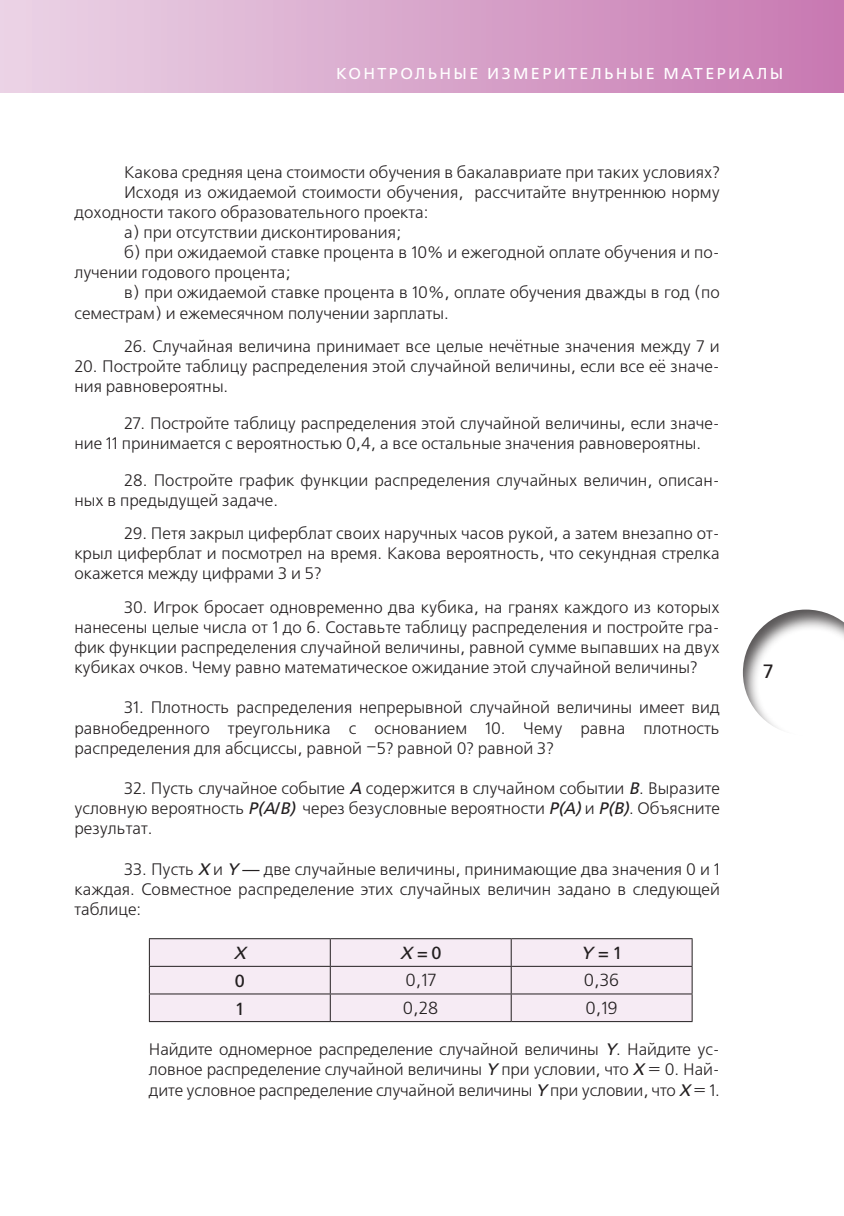
<style>
.page{position:relative;width:844px;height:1216px;background:#fff}
.page>*{position:absolute;margin:0;border:0;box-sizing:border-box;transform-origin:0 0}
.t1{font:19.25px "Free Set C San Pin";color:#231f20}
.t2{font:17.5px "Free Set C";color:#231f20}
.t3{font:italic 17.5px "Free Set C San Pin";color:#231f20}
.t4{font:17.5px "Free Set C San Pin";color:#231f20}
.t5{font:16.62px/20.1px "Free Set C";color:#231f20;text-align:justify}
.t6{font:15.75px "Free Set C San Pin";letter-spacing:.15em;color:#fff}
.s1{font-style:italic}
.s2{font-family:"Free Set C San Pin"}
.s3{font-style:normal}
</style>
<div class="page">
<div style="left:0;top:1px;width:843px;height:91px;background:linear-gradient(to right,#ebd4e6,#c779b1)"></div>
<div style="left:741px;top:609px;width:102px;height:127px;background:#231f20;opacity:.75"></div>
<div style="left:150px;top:939px;width:541px;height:82px;background:#f6ebf4"></div>
<hr style="left:149px;top:938px;width:181px;height:1px;background:#231f20">
<hr style="left:330px;top:938px;width:181px;height:1px;background:#231f20">
<hr style="left:511px;top:938px;width:181px;height:1px;background:#231f20">
<hr style="left:149px;top:965px;width:181px;height:1px;background:#231f20">
<hr style="left:330px;top:965px;width:181px;height:1px;background:#231f20">
<hr style="left:511px;top:965px;width:181px;height:1px;background:#231f20">
<hr style="left:149px;top:993px;width:181px;height:1px;background:#231f20">
<svg style="left:149px;top:939px;width:1px;height:82px"></svg>
<hr style="left:330px;top:993px;width:181px;height:1px;background:#231f20">
<svg style="left:330px;top:939px;width:1px;height:82px"></svg>
<hr style="left:511px;top:993px;width:181px;height:1px;background:#231f20">
<svg style="left:510px;top:939px;width:1px;height:82px"></svg>
<svg style="left:691px;top:939px;width:1px;height:82px"></svg>
<hr style="left:149px;top:1021px;width:181px;height:1px;background:#231f20">
<hr style="left:330px;top:1021px;width:181px;height:1px;background:#231f20">
<hr style="left:511px;top:1021px;width:181px;height:1px;background:#231f20">
<p class="t6" style="left:336px;top:65px;width:448px">КОНТРОЛЬНЫЕ ИЗМЕРИТЕЛЬНЫЕ МАТЕРИАЛЫ</p>
<p class="t5" style="left:124px;top:162px;width:597px">Какова средняя цена стоимости обучения в бакалавриате при таких условиях?</p>
<p class="t5" style="left:124px;top:183px;width:597px">Исходя из ожидаемой стоимости обучения, рассчитайте внутреннюю норму</p>
<p class="t5" style="left:74px;top:203px;width:355px">доходности такого образовательного проекта:</p>
<p class="t5" style="left:124px;top:223px;width:279px">а) при отсутствии дисконтирования;</p>
<p class="t5" style="left:124px;top:243px;width:597px">б) при ожидаемой ставке процента в 10% и ежегодной оплате обучения и по-</p>
<p class="t5" style="left:74px;top:263px;width:217px">лучении годового процента;</p>
<p class="t5" style="left:124px;top:283px;width:597px">в) при ожидаемой ставке процента в 10%, оплате обучения дважды в год (по</p>
<p class="t5" style="left:74px;top:303px;width:376px">семестрам) и ежемесячном получении зарплаты.</p>
<p class="t5" style="left:124px;top:337px;width:597px">26. Случайная величина принимает все целые нечётные значения между 7 и</p>
<p class="t5" style="left:74px;top:357px;width:646px">20. Постройте таблицу распределения этой случайной величины, если все её значе&shy;ния равновероятны.</p>
<p class="t5" style="left:74px;top:414px;width:646px;text-indent:50px">27. Постройте таблицу распределения этой случайной величины, если значе&shy;ние 11 принимается с вероятностью 0,4, а все остальные значения равновероятны.</p>
<p class="t5" style="left:74px;top:471px;width:646px;text-indent:50px">28. Постройте график функции распределения случайных величин, описан&shy;ных в предыдущей задаче.</p>
<p class="t5" style="left:74px;top:524px;width:646px;text-indent:50px">29. Петя закрыл циферблат своих наручных часов рукой, а затем внезапно от&shy;крыл циферблат и посмотрел на время. Какова вероятность, что секундная стрелка окажется между цифрами 3 и 5?</p>
<p class="t5" style="left:74px;top:597px;width:646px;text-indent:50px">30. Игрок бросает одновременно два кубика, на гранях каждого из которых нанесены целые числа от 1 до 6. Составьте таблицу распределения и постройте гра&shy;фик функции распределения случайной величины, равной сумме выпавших на двух кубиках очков. Чему равно математическое ожидание этой случайной величины?</p>
<p class="t5" style="left:74px;top:698px;width:646px;text-indent:50px">31. Плотность распределения непрерывной случайной величины имеет вид равнобедренного треугольника с основанием 10. Чему равна плотность распределения для абсциссы, равной –5? равной 0? равной 3?</p>
<p class="t5" style="left:74px;top:779px;width:646px;text-indent:50px">32. Пусть случайное событие <span class="s1">A</span> содержится в случайном событии <span class="s1">B</span>. Выразите условную вероятность <span class="s1">P(A</span><span class="s2">/</span><span class="s1">B)</span> через безусловные вероятности <span class="s1">P(A)</span> и <span class="s1">P(B)</span>. Объясните результат.</p>
<p class="t5" style="left:74px;top:859px;width:646px;text-indent:50px">33. Пусть <span class="s1">X</span> и <span class="s1">Y</span> <span class="s2">—</span> две случайные величины, принимающие два значения 0 и 1 каждая. Совместное распределение этих случайных величин задано в следующей таблице:</p>
<p class="t3" style="left:234px;top:943px;width:14px">X</p>
<p class="t3" style="left:400px;top:943px;width:43px">X = <span class="s3">0</span></p>
<p class="t3" style="left:580px;top:943px;width:43px">Y = <span class="s3">1</span></p>
<p class="t4" style="left:235px;top:971px;width:12px">0</p>
<p class="t2" style="left:405px;top:970px;width:32px">0,17</p>
<p class="t2" style="left:583px;top:970px;width:37px">0,36</p>
<p class="t4" style="left:235px;top:998px;width:12px">1</p>
<p class="t2" style="left:403px;top:998px;width:37px">0,28</p>
<p class="t2" style="left:585px;top:998px;width:34px">0,19</p>
<p class="t5" style="left:149px;top:1040px;width:572px">Найдите одномерное распределение случайной величины <span class="s1">Y</span>. Найдите ус&shy;ловное распределение случайной величины <span class="s1">Y</span> при условии, что <span class="s1">X</span> = 0. Най&shy;дите условное распределение случайной величины <span class="s1">Y</span> при условии, что <span class="s1">X</span> = 1.</p>
<p class="t1" style="left:762px;top:660px;width:13px">7</p>
</div>
